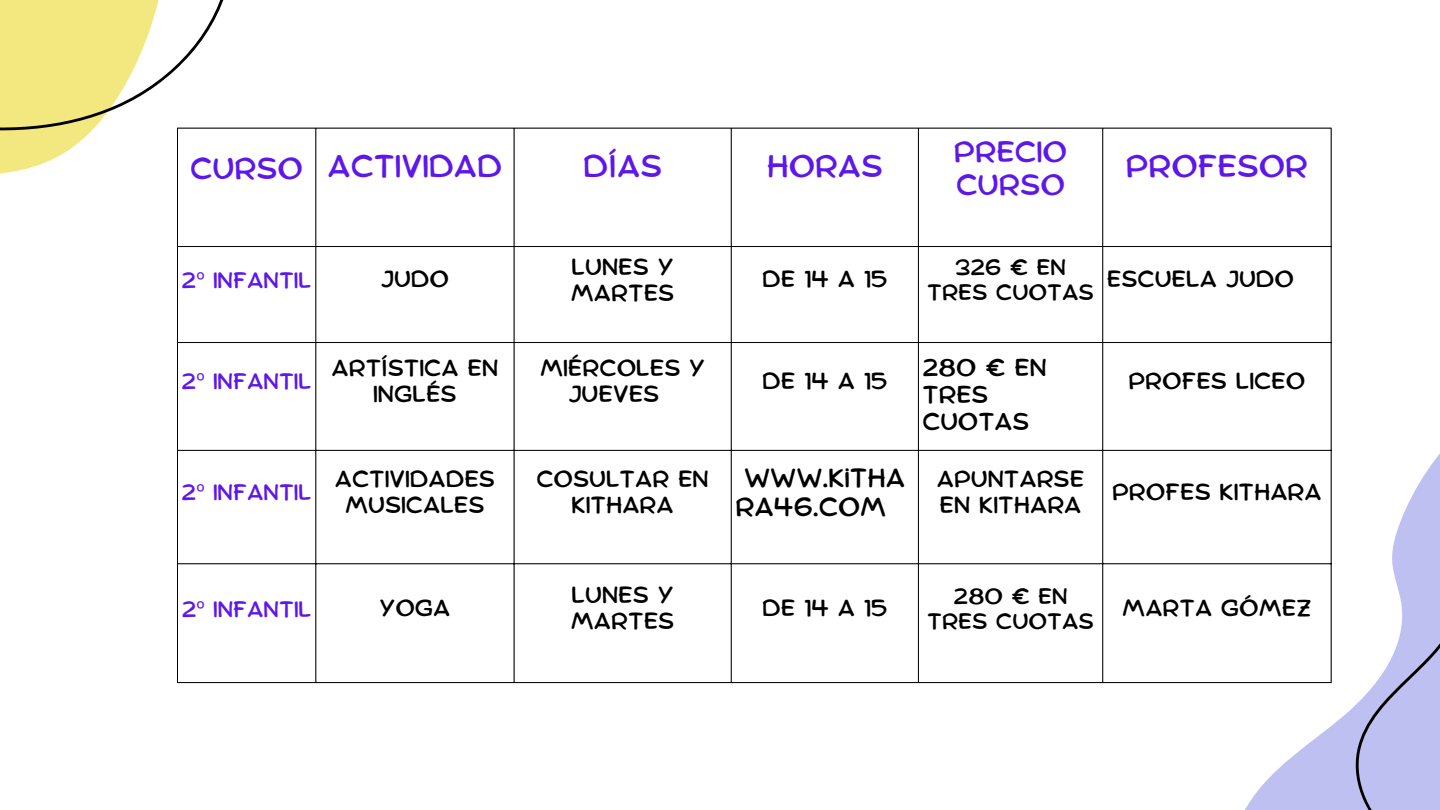
<style>
.page{position:relative;width:1440px;height:810px;background:#fff}
.page>*{position:absolute;margin:0;border:0;box-sizing:border-box;transform-origin:0 0}
.t1{font:31px "Comica";color:#5e17eb}
.t2{font:30px "Comica";color:#5e17eb}
.t3{font:29px/33px "Comica";color:#5e17eb}
.t4{font:26px/29.2px "Comica";color:#000}
.t5{font:24px/27px "Comica";color:#000}
.t6{font:23px/26.2px "Comica";color:#000}
.t7{font:22px "Comica";color:#5e17eb}
.t8{font:22px/24.8px "Comica";color:#000;text-align:center}
.s1{font-family:"Noto Sans"}
</style>
<div class="page">
<svg style="left:1180px;top:270px;width:151px;height:540px"></svg>
<svg style="left:1317px;top:331px;width:123px;height:479px"></svg>
<svg style="left:0;top:0;width:381px;height:246px"></svg>
<hr style="left:177px;top:128px;width:1px;height:554px;background:#000">
<hr style="left:315px;top:128px;width:1px;height:554px;background:#000">
<hr style="left:514px;top:128px;width:1px;height:554px;background:#000">
<hr style="left:731px;top:128px;width:1px;height:554px;background:#000">
<hr style="left:918px;top:128px;width:1px;height:554px;background:#000">
<hr style="left:1102px;top:128px;width:1px;height:554px;background:#000">
<hr style="left:1331px;top:128px;width:1px;height:554px;background:#000">
<hr style="left:177px;top:128px;width:1155px;height:1px;background:#000">
<hr style="left:177px;top:246px;width:1155px;height:1px;background:#000">
<hr style="left:177px;top:342px;width:1155px;height:1px;background:#000">
<hr style="left:177px;top:450px;width:1155px;height:1px;background:#000">
<hr style="left:177px;top:563px;width:1155px;height:1px;background:#000">
<hr style="left:177px;top:682px;width:1155px;height:1px;background:#000">
<p class="t2" style="left:190px;top:155px;width:114px">CURSO</p>
<p class="t1" style="left:328px;top:152px;width:176px">ACTIVIDAD</p>
<p class="t1" style="left:583px;top:152px;width:80px">DÍAS</p>
<p class="t1" style="left:767px;top:152px;width:118px">HORAS</p>
<p class="t3" style="left:954px;top:137px;width:115px">PRECIO<br>CURSO</p>
<p class="t1" style="left:1126px;top:152px;width:184px">PROFESOR</p>
<p class="t7" style="left:182px;top:271px;width:131px">2<span class="s1">º</span> INFANTIL</p>
<p class="t6" style="left:381px;top:267px;width:70px">JUDO</p>
<p class="t6" style="left:571px;top:255px;width:105px">LUNES Y<br>MARTES</p>
<p class="t6" style="left:762px;top:267px;width:127px">DE 14 A 15</p>
<p class="t8" style="left:927px;top:256px;width:168px">326 € EN<br>TRES CUOTAS</p>
<p class="t6" style="left:1107px;top:267px;width:189px">ESCUELA JUDO</p>
<p class="t7" style="left:182px;top:372px;width:131px">2<span class="s1">º</span> INFANTIL</p>
<p class="t6" style="left:332px;top:356px;width:168px;text-align:center">ARTÍSTICA EN<br>INGLÉS</p>
<p class="t6" style="left:568px;top:356px;width:138px;text-indent:-28px">MIÉRCOLES Y<br>JUEVES</p>
<p class="t6" style="left:762px;top:369px;width:127px">DE 14 A 15</p>
<p class="t5" style="left:923px;top:355px;width:126px">280 € EN<br>TRES<br>CUOTAS</p>
<p class="t6" style="left:1128px;top:369px;width:179px">PROFES LICEO</p>
<p class="t7" style="left:182px;top:483px;width:131px">2<span class="s1">º</span> INFANTIL</p>
<p class="t6" style="left:335px;top:467px;width:162px;text-align:center">ACTIVIDADES<br>MUSICALES</p>
<p class="t6" style="left:536px;top:467px;width:174px;text-align:center">COSULTAR EN<br>KITHARA</p>
<p class="t4" style="left:735px;top:464px;width:172px;text-indent:9px">WWW.KITHA<br>RA46.COM</p>
<p class="t6" style="left:937px;top:467px;width:149px">APUNTARSE<br>EN KITHARA</p>
<p class="t6" style="left:1112px;top:480px;width:211px">PROFES KITHARA</p>
<p class="t7" style="left:182px;top:599px;width:131px">2<span class="s1">º</span> INFANTIL</p>
<p class="t6" style="left:379px;top:596px;width:72px">YOGA</p>
<p class="t6" style="left:571px;top:583px;width:105px">LUNES Y<br>MARTES</p>
<p class="t6" style="left:762px;top:596px;width:127px">DE 14 A 15</p>
<p class="t8" style="left:927px;top:585px;width:168px">280 € EN<br>TRES CUOTAS</p>
<p class="t6" style="left:1122px;top:596px;width:191px">MARTA GÓMEZ</p>
</div>
